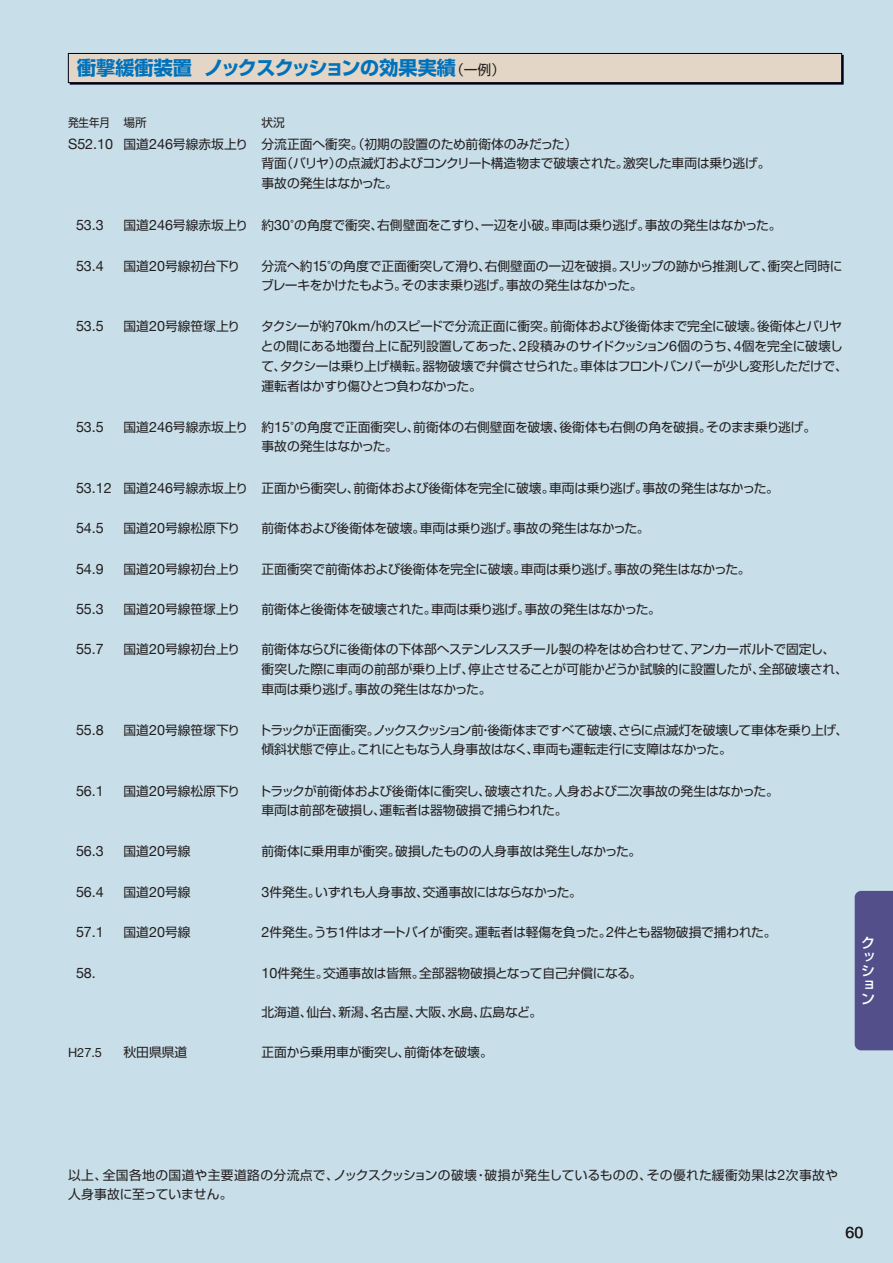
<style>
.page{position:relative;width:893px;height:1263px;background:#c8dee8}
.page>*{position:absolute;margin:0;border:0;box-sizing:border-box;transform-origin:0 0}
.t1{font:700 19.2px "Shin Go Pr 5";letter-spacing:-.01em;color:#0072bc}
.t2{font:15.9px "Helvetica Neue";color:#231f20}
.t3{font:14.4px "Helvetica Neue";color:#231f20}
.t4{font:500 13.8px/14.1px "Shin Go Pr 5";color:#fff;text-align:justify}
.t5{font:12.75px/19px "Shin Go Pr 5";letter-spacing:-.01em;color:#231f20}
.t6{font:12.75px/19px "Shin Go Pr 5";letter-spacing:-.035em;color:#231f20}
.t7{font:12.75px/19px "Shin Go Pr 5";letter-spacing:.025em;color:#231f20}
.t8{font:12.75px "Helvetica Neue";color:#231f20}
.t9{font:11.7px "Shin Go Pr 5";color:#231f20;scale:.9 1}
.t10{font:11.7px "Shin Go Pr 5";color:#231f20}
.s1{font-weight:400;font-size:13.8px;color:#231f20}
.s2{font-family:"Helvetica Neue";font-size:14.4px}
</style>
<div class="page">
<div style="left:855px;top:891px;width:38px;height:159px;background:#534f8b"></div>
<div style="left:70px;top:55px;width:774px;height:30px;border:2px solid #000117"></div>
<div style="left:68px;top:53px;width:774px;height:30px;background:#e3d6c6"></div>
<div style="left:68px;top:53px;width:774px;height:30px;border:1px solid #000117"></div>
<h1 class="t1" style="left:77px;top:53px;width:430px">衝撃緩衝装置 ノックスクッションの効果実績<span class="s1">（一例）</span></h1>
<p class="t9" style="left:68px;top:113px;width:89px">発生年月 場所</p>
<p class="t10" style="left:261px;top:113px;width:25px">状況</p>
<p class="t5" style="left:261px;top:134px;width:510px;text-indent:-193px"><span class="s2">S52.10</span> 国道<span class="s2">246</span>号線赤坂上り 分流正面へ衝突。（初期の設置のため前衛体のみだった）<br>背面（バリヤ）の点滅灯およびコンクリート構造物まで破壊された。激突した車両は乗り逃げ。</p>
<p class="t5" style="left:261px;top:173px;width:138px">事故の発生はなかった。</p>
<p class="t3" style="left:76px;top:215px;width:29px">53.3</p>
<p class="t5" style="left:124px;top:215px;width:659px">国道<span class="s2">246</span>号線赤坂上り 約<span class="s2">30</span>°の角度で衝突、右側壁面をこすり、一辺を小破。車両は乗り逃げ。事故の発生はなかった。</p>
<p class="t3" style="left:76px;top:255px;width:29px">53.4</p>
<p class="t5" style="left:124px;top:255px;width:118px">国道<span class="s2">20</span>号線初台下り</p>
<p class="t5" style="left:261px;top:255px;width:583px">分流へ約<span class="s2">15</span>°の角度で正面衝突して滑り、右側壁面の一辺を破損。スリップの跡から推測して、衝突と同時にブレーキをかけたもよう。そのまま乗り逃げ。事故の発生はなかった。</p>
<p class="t3" style="left:76px;top:316px;width:29px">53.5</p>
<p class="t5" style="left:124px;top:316px;width:118px">国道<span class="s2">20</span>号線笹塚上り</p>
<p class="t5" style="left:261px;top:315px;width:589px;line-height:19.8px">タクシーが約<span class="s2">70km/h</span>のスピードで分流正面に衝突。前衛体および後衛体まで完全に破壊。後衛体とバリヤとの間にある地覆台上に配列設置してあった、<span class="s2">2</span>段積みのサイドクッション<span class="s2">6</span>個のうち、<span class="s2">4</span>個を完全に破壊して、タクシーは乗り上げ横転。器物破壊で弁償させられた。車体はフロントバンパーが少し変形しただけで、運転者はかすり傷ひとつ負わなかった。</p>
<p class="t3" style="left:76px;top:417px;width:29px">53.5</p>
<p class="t5" style="left:261px;top:417px;width:556px;text-indent:-138px">国道<span class="s2">246</span>号線赤坂上り 約<span class="s2">15</span>°の角度で正面衝突し、前衛体の右側壁面を破壊、後衛体も右側の角を破損。そのまま乗り逃げ。事故の発生はなかった。</p>
<p class="t5" style="left:76px;top:477px;width:704px"><span class="s2">53.12</span> 国道<span class="s2">246</span>号線赤坂上り 正面から衝突し、前衛体および後衛体を完全に破壊。車両は乗り逃げ。事故の発生はなかった。</p>
<p class="t3" style="left:76px;top:518px;width:29px">54.5</p>
<p class="t5" style="left:124px;top:518px;width:118px">国道<span class="s2">20</span>号線松原下り</p>
<p class="t5" style="left:261px;top:518px;width:390px">前衛体および後衛体を破壊。車両は乗り逃げ。事故の発生はなかった。</p>
<p class="t3" style="left:76px;top:558px;width:29px">54.9</p>
<p class="t5" style="left:124px;top:558px;width:118px">国道<span class="s2">20</span>号線初台上り</p>
<p class="t5" style="left:261px;top:558px;width:491px">正面衝突で前衛体および後衛体を完全に破壊。車両は乗り逃げ。事故の発生はなかった。</p>
<p class="t3" style="left:76px;top:598px;width:29px">55.3</p>
<p class="t5" style="left:124px;top:598px;width:118px">国道<span class="s2">20</span>号線笹塚上り</p>
<p class="t5" style="left:261px;top:598px;width:401px">前衛体と後衛体を破壊された。車両は乗り逃げ。事故の発生はなかった。</p>
<p class="t3" style="left:76px;top:639px;width:29px">55.7</p>
<p class="t5" style="left:124px;top:639px;width:118px">国道<span class="s2">20</span>号線初台上り</p>
<p class="t5" style="left:261px;top:638px;width:588px;line-height:19.6px">前衛体ならびに後衛体の下体部へステンレススチール製の枠をはめ合わせて、アンカーボルトで固定し、衝突した際に車両の前部が乗り上げ、停止させることが可能かどうか試験的に設置したが、全部破壊され、車両は乗り逃げ。事故の発生はなかった。</p>
<p class="t3" style="left:76px;top:720px;width:29px">55.8</p>
<p class="t5" style="left:124px;top:720px;width:118px">国道<span class="s2">20</span>号線笹塚下り</p>
<p class="t6" style="left:259px;top:720px;width:591px">トラックが正面衝突。ノックスクッション前・後衛体まですべて破壊、さらに点滅灯を破壊して車体を乗り上げ、傾斜状態で停止。これにともなう人身事故はなく、車両も運転走行に支障はなかった。</p>
<p class="t3" style="left:76px;top:780px;width:29px">56.1</p>
<p class="t5" style="left:124px;top:780px;width:118px">国道<span class="s2">20</span>号線松原下り</p>
<p class="t5" style="left:259px;top:780px;width:522px">トラックが前衛体および後衛体に衝突し、破壊された。人身および二次事故の発生はなかった。車両は前部を破損し、運転者は器物破損で捕らわれた。</p>
<p class="t3" style="left:76px;top:841px;width:29px">56.3</p>
<p class="t5" style="left:124px;top:841px;width:68px">国道<span class="s2">20</span>号線</p>
<p class="t5" style="left:261px;top:841px;width:381px">前衛体に乗用車が衝突。破損したものの人身事故は発生しなかった。</p>
<p class="t3" style="left:76px;top:881px;width:29px">56.4</p>
<p class="t5" style="left:124px;top:881px;width:68px">国道<span class="s2">20</span>号線</p>
<p class="t5" style="left:261px;top:881px;width:322px"><span class="s2">3</span>件発生。いずれも人身事故、交通事故にはならなかった。</p>
<p class="t3" style="left:76px;top:922px;width:29px">57.1</p>
<p class="t5" style="left:124px;top:922px;width:68px">国道<span class="s2">20</span>号線</p>
<p class="t5" style="left:261px;top:922px;width:517px"><span class="s2">2</span>件発生。うち<span class="s2">1</span>件はオートバイが衝突。運転者は軽傷を負った。<span class="s2">2</span>件とも器物破損で捕われた。</p>
<p class="t3" style="left:76px;top:962px;width:21px">58.</p>
<p class="t5" style="left:261px;top:962px;width:382px"><span class="s2">10</span>件発生。交通事故は皆無。全部器物破損となって自己弁償になる。</p>
<p class="t5" style="left:261px;top:1001px;width:282px">北海道、仙台、新潟、名古屋、大阪、水島、広島など。</p>
<p class="t8" style="left:68px;top:1043px;width:36px">H27.5</p>
<p class="t5" style="left:124px;top:1041px;width:65px">秋田県県道</p>
<p class="t5" style="left:261px;top:1041px;width:233px">正面から乗用車が衝突し、前衛体を破壊。</p>
<p class="t4" style="left:861px;top:934px;width:15px">クッション</p>
<p class="t7" style="left:68px;top:1164px;width:771px">以上、全国各地の国道や主要道路の分流点で、ノックスクッションの破壊・破損が発生しているものの、その優れた緩衝効果は<span class="s2">2</span>次事故や人身事故に至っていません。</p>
<p class="t2" style="left:845px;top:1221px;width:19px">60</p>
</div>
